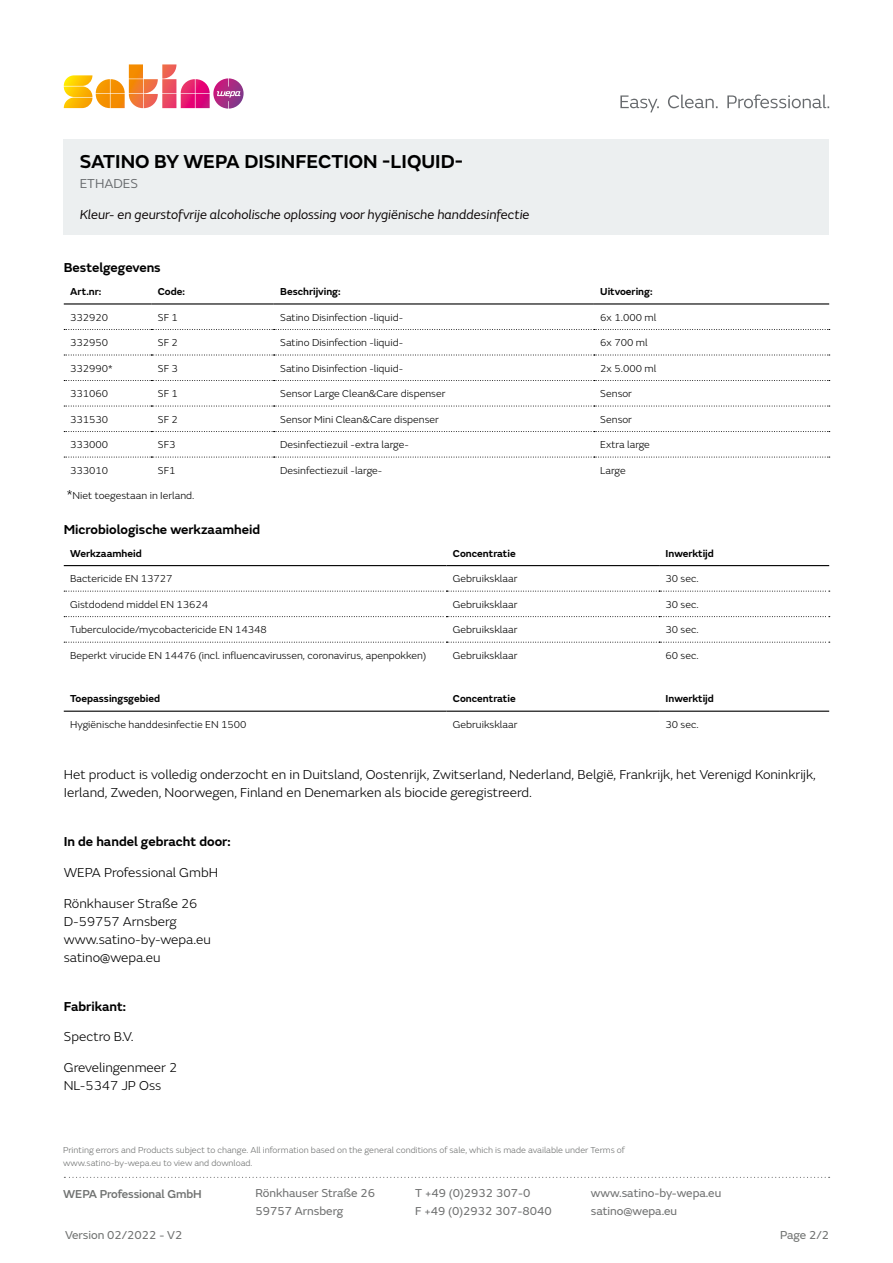
<style>
.page{position:relative;width:893px;height:1263px;background:#fff}
.page>*{position:absolute;margin:0;border:0;box-sizing:border-box;transform-origin:0 0}
.SUB{font:600 19.5px "FS Emeric";color:#000}
._5-Produktbeschreibu{font:300 13.5px/18px "FS Emeric";color:#000}
._4-Produktname{font:italic 13.5px "FS Emeric";color:#060000}
._4-Produktname-2{font:600 13.5px "FS Emeric";color:#000}
._5-Produktbeschreibu-2{font:600 13.5px "FS Emeric";color:#000}
.Für_Lesezeichnen{font:13.5px "FS Emeric";color:#676a6d}
.t1{font:12px/18px "FS Emeric";color:#6f7070}
.t2{font:12px "FS Emeric";color:#6f7170}
.t3{font:500 12px "FS Emeric";letter-spacing:-.01em;color:#6f7170}
._6-Tabelle-Datenblat{font:300 10.5px "FS Emeric";color:#000}
._6-Tabelle-Datenblat-2{font:600 10.5px "FS Emeric";color:#000}
._4-Produktname-3{font:300 10.5px "FS Emeric";color:#000}
.t4{font:300 9px/12.8px "FS Emeric";color:#6f7170}
.s1{font-size:13.5px}
</style>
<div class="page">
<svg style="left:64px;top:1177px;width:766px;height:1px"></svg>
<svg style="left:620px;top:94px;width:209px;height:19px"></svg>
<svg style="left:64px;top:64px;width:180px;height:45px"></svg>
<hr style="left:64px;top:303px;width:87px;height:2px;background:#000">
<hr style="left:151px;top:303px;width:123px;height:2px;background:#000">
<hr style="left:274px;top:303px;width:320px;height:2px;background:#000">
<hr style="left:594px;top:303px;width:235px;height:2px;background:#000">
<svg style="left:64px;top:329px;width:766px;height:1px"></svg>
<svg style="left:64px;top:355px;width:766px;height:1px"></svg>
<svg style="left:64px;top:380px;width:766px;height:1px"></svg>
<svg style="left:64px;top:406px;width:766px;height:1px"></svg>
<svg style="left:64px;top:431px;width:766px;height:1px"></svg>
<svg style="left:64px;top:457px;width:766px;height:1px"></svg>
<hr style="left:64px;top:565px;width:382px;height:1px;background:#000">
<hr style="left:446px;top:565px;width:213px;height:1px;background:#000">
<hr style="left:659px;top:565px;width:170px;height:1px;background:#000">
<svg style="left:64px;top:591px;width:766px;height:1px"></svg>
<svg style="left:64px;top:616px;width:766px;height:1px"></svg>
<svg style="left:64px;top:642px;width:766px;height:1px"></svg>
<hr style="left:64px;top:711px;width:382px;height:1px;background:#000">
<hr style="left:446px;top:711px;width:213px;height:1px;background:#000">
<hr style="left:659px;top:711px;width:170px;height:1px;background:#000">
<div style="left:64px;top:139px;width:765px;height:95px;background:#eceff0"></div>
<p class="SUB" style="left:80px;top:147px;width:385px">SATINO BY WEPA DISINFECTION -LIQUID-</p>
<p class="Für_Lesezeichnen" style="left:80px;top:174px;width:60px">ETHADES</p>
<p class="_4-Produktname" style="left:80px;top:205px;width:451px">Kleur- en geurstofvrije alcoholische oplossing voor hygiënische handdesinfectie</p>
<p class="_4-Produktname-2" style="left:64px;top:257px;width:98px">Bestelgegevens</p>
<p class="_6-Tabelle-Datenblat-2" style="left:70px;top:283px;width:33px">Art.nr:</p>
<p class="_6-Tabelle-Datenblat-2" style="left:158px;top:283px;width:29px">Code:</p>
<p class="_6-Tabelle-Datenblat-2" style="left:280px;top:283px;width:62px">Beschrijving:</p>
<p class="_6-Tabelle-Datenblat-2" style="left:600px;top:283px;width:54px">Uitvoering:</p>
<p class="_6-Tabelle-Datenblat" style="left:70px;top:310px;width:40px">332920</p>
<p class="_6-Tabelle-Datenblat" style="left:158px;top:310px;width:22px">SF 1</p>
<p class="_6-Tabelle-Datenblat" style="left:280px;top:310px;width:124px">Satino Disinfection -liquid-</p>
<p class="_6-Tabelle-Datenblat" style="left:600px;top:310px;width:57px">6x 1.000 ml</p>
<p class="_6-Tabelle-Datenblat" style="left:70px;top:335px;width:40px">332950</p>
<p class="_6-Tabelle-Datenblat" style="left:158px;top:335px;width:22px">SF 2</p>
<p class="_6-Tabelle-Datenblat" style="left:280px;top:335px;width:124px">Satino Disinfection -liquid-</p>
<p class="_6-Tabelle-Datenblat" style="left:600px;top:335px;width:49px">6x 700 ml</p>
<p class="_6-Tabelle-Datenblat" style="left:70px;top:361px;width:44px">332990*</p>
<p class="_6-Tabelle-Datenblat" style="left:158px;top:361px;width:22px">SF 3</p>
<p class="_6-Tabelle-Datenblat" style="left:280px;top:361px;width:124px">Satino Disinfection -liquid-</p>
<p class="_6-Tabelle-Datenblat" style="left:600px;top:361px;width:57px">2x 5.000 ml</p>
<p class="_6-Tabelle-Datenblat" style="left:70px;top:386px;width:40px">331060</p>
<p class="_6-Tabelle-Datenblat" style="left:158px;top:386px;width:22px">SF 1</p>
<p class="_6-Tabelle-Datenblat" style="left:280px;top:386px;width:167px">Sensor Large Clean&amp;Care dispenser</p>
<p class="_6-Tabelle-Datenblat" style="left:600px;top:386px;width:33px">Sensor</p>
<p class="_6-Tabelle-Datenblat" style="left:70px;top:412px;width:40px">331530</p>
<p class="_6-Tabelle-Datenblat" style="left:158px;top:412px;width:22px">SF 2</p>
<p class="_6-Tabelle-Datenblat" style="left:280px;top:412px;width:160px">Sensor Mini Clean&amp;Care dispenser</p>
<p class="_6-Tabelle-Datenblat" style="left:600px;top:412px;width:33px">Sensor</p>
<p class="_6-Tabelle-Datenblat" style="left:70px;top:437px;width:40px">333000</p>
<p class="_6-Tabelle-Datenblat" style="left:158px;top:437px;width:19px">SF3</p>
<p class="_6-Tabelle-Datenblat" style="left:280px;top:437px;width:130px">Desinfectiezuil -extra large-</p>
<p class="_6-Tabelle-Datenblat" style="left:600px;top:437px;width:51px">Extra large</p>
<p class="_6-Tabelle-Datenblat" style="left:70px;top:463px;width:40px">333010</p>
<p class="_6-Tabelle-Datenblat" style="left:158px;top:463px;width:19px">SF1</p>
<p class="_6-Tabelle-Datenblat" style="left:280px;top:463px;width:104px">Desinfectiezuil -large-</p>
<p class="_6-Tabelle-Datenblat" style="left:600px;top:463px;width:27px">Large</p>
<p class="_4-Produktname-3" style="left:67px;top:488px;width:129px"><span class="s1">*</span>Niet toegestaan in Ierland.</p>
<p class="_4-Produktname-2" style="left:64px;top:519px;width:198px">Microbiologische werkzaamheid</p>
<p class="_6-Tabelle-Datenblat-2" style="left:70px;top:545px;width:73px">Werkzaamheid</p>
<p class="_6-Tabelle-Datenblat-2" style="left:453px;top:545px;width:64px">Concentratie</p>
<p class="_6-Tabelle-Datenblat-2" style="left:665px;top:545px;width:50px">Inwerktijd</p>
<p class="_6-Tabelle-Datenblat" style="left:70px;top:572px;width:104px">Bactericide EN 13727</p>
<p class="_6-Tabelle-Datenblat" style="left:453px;top:572px;width:66px">Gebruiksklaar</p>
<p class="_6-Tabelle-Datenblat" style="left:665px;top:572px;width:35px">30 sec.</p>
<p class="_6-Tabelle-Datenblat" style="left:70px;top:597px;width:140px">Gistdodend middel EN 13624</p>
<p class="_6-Tabelle-Datenblat" style="left:453px;top:597px;width:66px">Gebruiksklaar</p>
<p class="_6-Tabelle-Datenblat" style="left:665px;top:597px;width:35px">30 sec.</p>
<p class="_6-Tabelle-Datenblat" style="left:70px;top:623px;width:198px">Tuberculocide/mycobactericide EN 14348</p>
<p class="_6-Tabelle-Datenblat" style="left:453px;top:623px;width:66px">Gebruiksklaar</p>
<p class="_6-Tabelle-Datenblat" style="left:665px;top:623px;width:35px">30 sec.</p>
<p class="_6-Tabelle-Datenblat" style="left:70px;top:648px;width:358px">Beperkt virucide EN 14476 (incl. influencavirussen, coronavirus, apenpokken)</p>
<p class="_6-Tabelle-Datenblat" style="left:453px;top:648px;width:66px">Gebruiksklaar</p>
<p class="_6-Tabelle-Datenblat" style="left:665px;top:648px;width:35px">60 sec.</p>
<p class="_6-Tabelle-Datenblat-2" style="left:70px;top:691px;width:92px">Toepassingsgebied</p>
<p class="_6-Tabelle-Datenblat-2" style="left:453px;top:691px;width:64px">Concentratie</p>
<p class="_6-Tabelle-Datenblat-2" style="left:665px;top:691px;width:50px">Inwerktijd</p>
<p class="_6-Tabelle-Datenblat" style="left:70px;top:717px;width:178px">Hygiënische handdesinfectie EN 1500</p>
<p class="_6-Tabelle-Datenblat" style="left:453px;top:717px;width:66px">Gebruiksklaar</p>
<p class="_6-Tabelle-Datenblat" style="left:665px;top:717px;width:35px">30 sec.</p>
<p class="_5-Produktbeschreibu" style="left:64px;top:765px;width:754px">Het product is volledig onderzocht en in Duitsland, Oostenrijk, Zwitserland, Nederland, België, Frankrijk, het Verenigd Koninkrijk,<br>Ierland, Zweden, Noorwegen, Finland en Denemarken als biocide geregistreerd.</p>
<p class="_5-Produktbeschreibu-2" style="left:64px;top:831px;width:168px">In de handel gebracht door:</p>
<p class="_5-Produktbeschreibu" style="left:64px;top:863px;width:156px">WEPA Professional GmbH</p>
<p class="_5-Produktbeschreibu" style="left:64px;top:894px;width:149px">Rönkhauser Straße 26<br>D-59757 Arnsberg www.satino-by-wepa.eu satino@wepa.eu</p>
<p class="_5-Produktbeschreibu-2" style="left:64px;top:995px;width:64px">Fabrikant:</p>
<p class="_5-Produktbeschreibu" style="left:64px;top:1027px;width:71px">Spectro B.V.</p>
<p class="_5-Produktbeschreibu" style="left:64px;top:1058px;width:115px">Grevelingenmeer 2<br>NL-5347 JP Oss</p>
<p class="t4" style="left:63px;top:1144px;width:563px">Printing errors and Products subject to change. All information based on the general conditions of sale, which is made available under Terms of www.satino-by-wepa.eu to view and download.</p>
<p class="t3" style="left:63px;top:1185px;width:140px">WEPA Professional GmbH</p>
<p class="t2" style="left:65px;top:1227px;width:119px">Version 02/2022 - V2</p>
<p class="t1" style="left:255px;top:1184px;width:121px">Rönkhauser Straße 26<br>59757 Arnsberg</p>
<p class="t1" style="left:415px;top:1184px;width:138px">T +49 (0)2932 307-0<br>F +49 (0)2932 307-8040</p>
<p class="t1" style="left:591px;top:1184px;width:132px">www.satino-by-wepa.eu satino@wepa.eu</p>
<p class="t2" style="left:780px;top:1227px;width:51px">Page 2/2</p>
</div>
